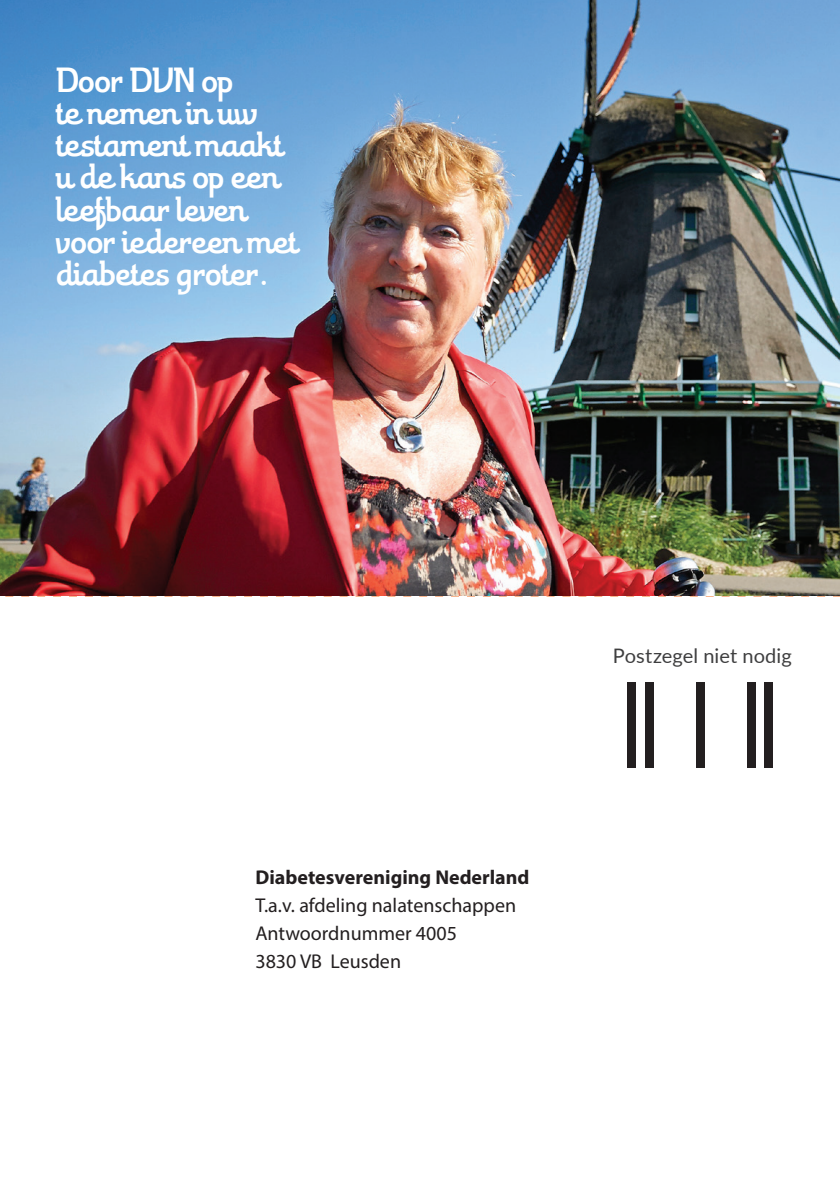
<style>
.page{position:relative;width:840px;height:1191px;background:#fff}
.page>*{position:absolute;margin:0;border:0;box-sizing:border-box;transform-origin:0 0}
.t1{font:34px/32px "Theorem W00";color:#fff}
.t2{font:20px/28px "Myriad Pro";color:#231f20}
.t3{font:700 20px "Myriad Pro";color:#231f20}
.t4{font:20px "Lato";letter-spacing:.005em;color:#3e3e3f}
</style>
<div class="page">
<svg style="left:0;top:595px;width:839px;height:1px"></svg>
<img style="left:0;top:0;width:839px;height:595px">
<div style="left:695px;top:682px;width:9px;height:85px;background:#231f20"></div>
<div style="left:644px;top:682px;width:9px;height:85px;background:#231f20"></div>
<div style="left:627px;top:682px;width:9px;height:85px;background:#231f20"></div>
<div style="left:746px;top:682px;width:9px;height:85px;background:#231f20"></div>
<div style="left:763px;top:682px;width:9px;height:85px;background:#231f20"></div>
<p class="t1" style="left:57px;top:65px;width:243px">Door DVN op<br>te nemen in uw testament maakt u de kans op een leefbaar leven voor iedereen met diabetes groter.</p>
<p class="t3" style="left:255px;top:864px;width:275px">Diabetesvereniging Nederland</p>
<p class="t2" style="left:255px;top:891px;width:262px">T.a.v. afdeling nalatenschappen<br>Antwoordnummer 4005<br>3830 VB Leusden</p>
<p class="t4" style="left:612px;top:641px;width:180px">Postzegel niet nodig</p>
</div>
